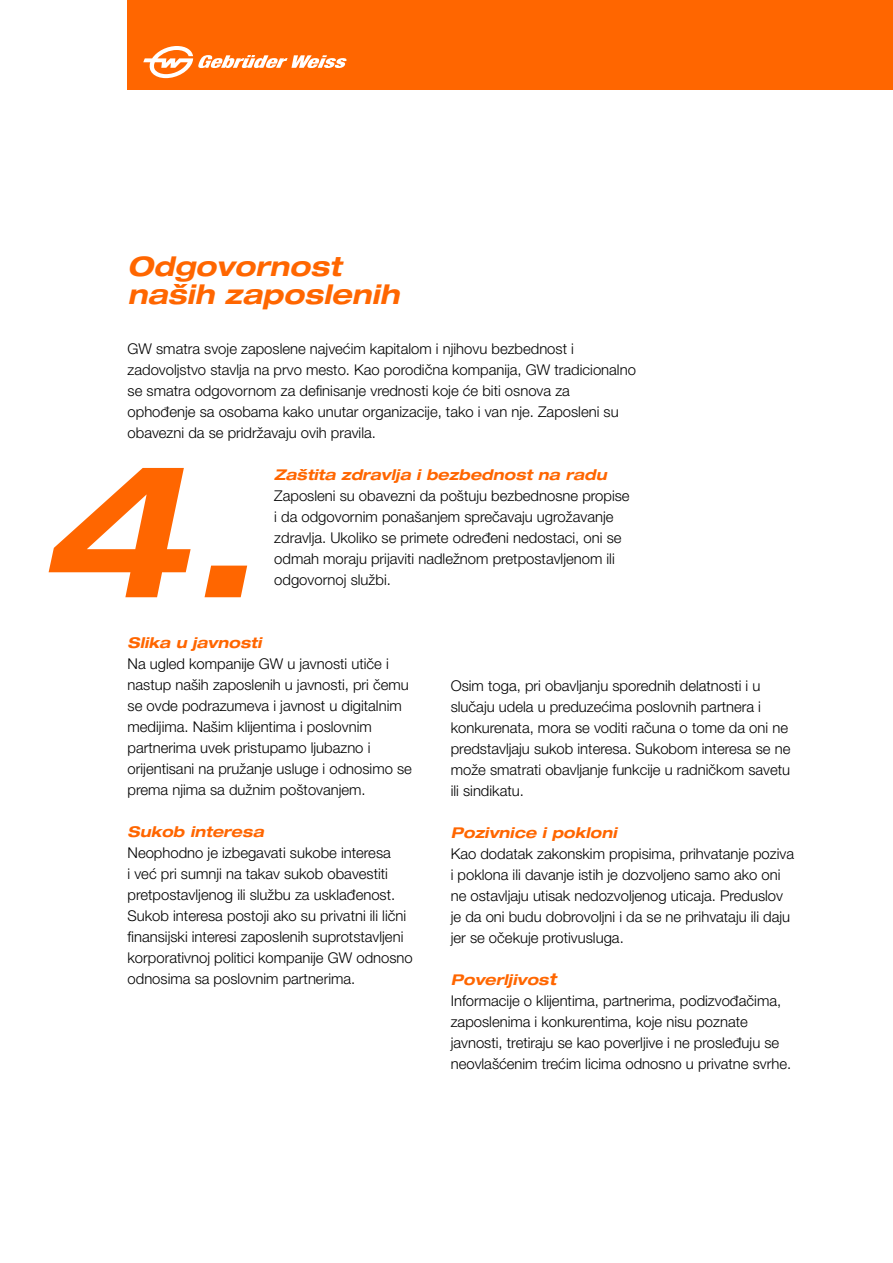
<style>
.page{position:relative;width:893px;height:1263px;background:#fff}
.page>*{position:absolute;margin:0;border:0;box-sizing:border-box;transform-origin:0 0}
.t1{font:italic 700 expanded 186.3px "Helvetica Neue LT Pro";color:#f60}
.t2{font:italic 700 expanded 27px/28.5px "Helvetica Neue LT Pro";color:#f60}
.t3{font:300 14.85px/21px "Helvetica Neue LT Pro";color:#000}
.t4{font:italic 700 expanded 14.85px "Helvetica Neue LT Pro";color:#f60}
.s1{font-weight:700;font-style:italic;font-stretch:expanded;color:#f60}
.s2{font-weight:700;font-style:italic;font-stretch:expanded;font-size:16.5px;color:#f60}
</style>
<div class="page">
<div style="left:128px;top:0;width:765px;height:89px;background:#f60"></div>
<svg style="left:143px;top:46px;width:204px;height:32px"></svg>
<h2 class="t2" style="left:128px;top:251px;width:273px">Odgovornost naših zaposlenih</h2>
<p class="t3" style="left:128px;top:338px;width:510px">GW smatra svoje zaposlene najvećim kapitalom i njihovu bezbednost i zadovoljstvo stavlja na prvo mesto. Kao porodična kompanija, GW tradicionalno se smatra odgovornom za definisanje vrednosti koje će biti osnova za ophođenje sa osobama kako unutar organizacije, tako i van nje. Zaposleni su obavezni da se pridržavaju ovih pravila.</p>
<p class="t4" style="left:274px;top:465px;width:334px">Zaštita zdravlja i bezbednost na radu</p>
<p class="t3" style="left:274px;top:485px;width:357px">Zaposleni su obavezni da poštuju bezbednosne propise i da odgovornim ponašanjem sprečavaju ugrožavanje zdravlja. Ukoliko se primete određeni nedostaci, oni se odmah moraju prijaviti nadležnom pretpostavljenom ili odgovornoj službi.</p>
<h1 class="t1" style="left:36px;top:409px;width:222px">4.</h1>
<p class="t4" style="left:128px;top:633px;width:135px">Slika u javnosti</p>
<p class="t3" style="left:128px;top:653px;width:286px">Na ugled kompanije GW u javnosti utiče i nastup naših zaposlenih u javnosti, pri čemu se ovde podrazumeva i javnost u digitalnim medijima. Našim klijentima i poslovnim partnerima uvek pristupamo ljubazno i orijentisani na pružanje usluge i odnosimo se prema njima sa dužnim poštovanjem.</p>
<p class="t4" style="left:128px;top:822px;width:138px">Sukob interesa</p>
<p class="t3" style="left:128px;top:842px;width:287px">Neophodno je izbegavati sukobe interesa<br>i već pri sumnji na takav sukob obavestiti pretpostavljenog ili službu za usklađenost.<br>Sukob interesa postoji ako su privatni ili lični finansijski interesi zaposlenih suprotstavljeni korporativnoj politici kompanije GW odnosno odnosima sa poslovnim partnerima.</p>
<p class="t3" style="left:451px;top:675px;width:341px">Osim toga, pri obavljanju sporednih delatnosti i u slučaju udela u preduzećima poslovnih partnera i konkurenata, mora se voditi računa o tome da oni ne predstavljaju sukob interesa. Sukobom interesa se ne može smatrati obavljanje funkcije u radničkom savetu ili sindikatu.</p>
<p class="t4" style="left:451px;top:823px;width:168px">Pozivnice i pokloni</p>
<p class="t3" style="left:451px;top:843px;width:345px">Kao dodatak zakonskim propisima, prihvatanje poziva i poklona ili davanje istih je dozvoljeno samo ako oni ne ostavljaju utisak nedozvoljenog uticaja. Preduslov je da oni budu dobrovoljni i da se ne prihvataju ili daju jer se očekuje protivusluga.</p>
<p class="t3" style="left:451px;top:969px;width:342px"><span class="s1">Poverljivos</span><span class="s2">t<br></span>Informacije o klijentima, partnerima, podizvođačima, zaposlenima i konkurentima, koje nisu poznate javnosti, tretiraju se kao poverljive i ne prosleđuju se neovlašćenim trećim licima odnosno u privatne svrhe.</p>
</div>
